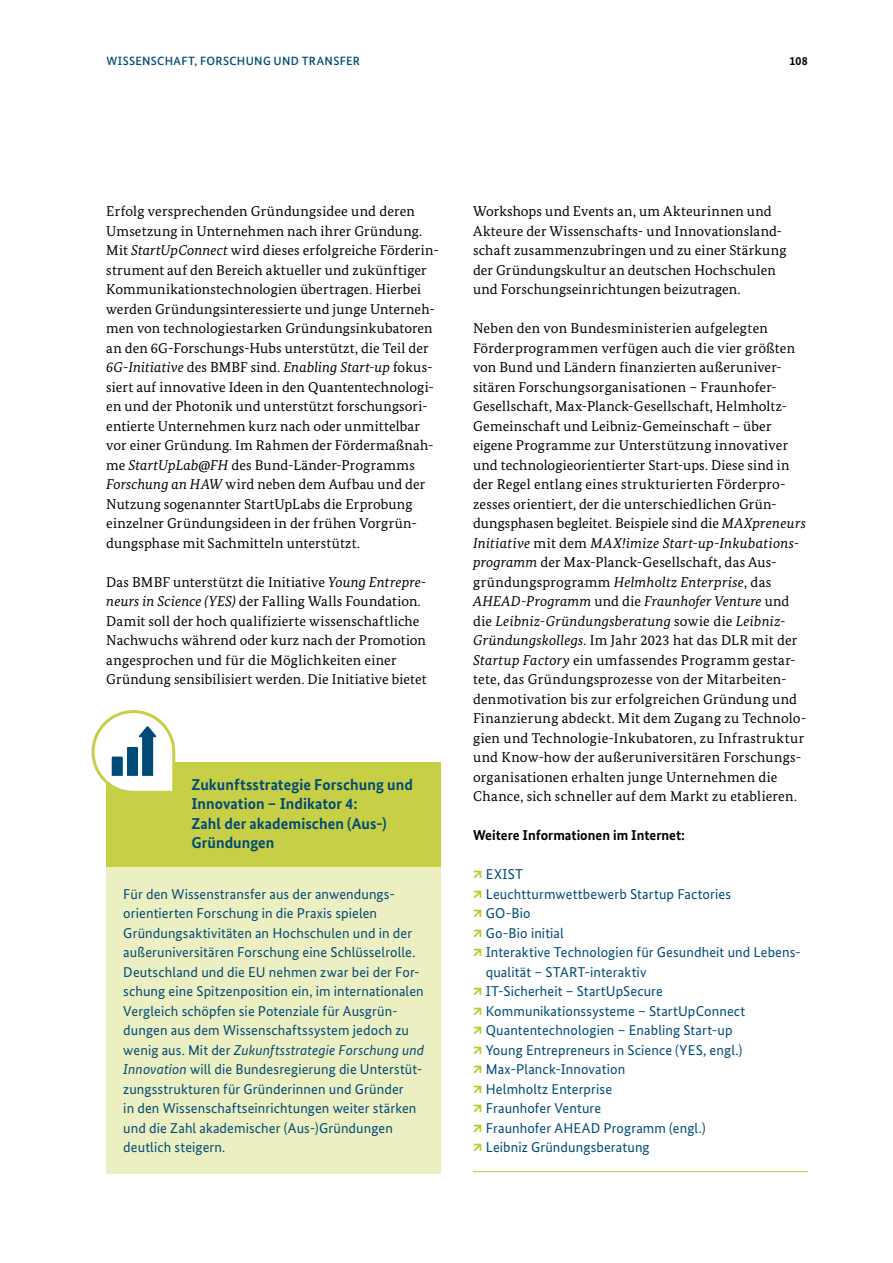
<style>
.page{position:relative;width:893px;height:1263px;background:#fff}
.page>*{position:absolute;margin:0;border:0;box-sizing:border-box;transform-origin:0 0}
.H6_Headline_Kasten_Indikator{font:700 15.75px/19.5px "Bundes Sans";letter-spacing:.005em;color:#004b76}
.Fließtext{font:14.25px/19.5px "Bundes Serif";letter-spacing:.015em;color:#000}
.Fliesstext_Infokasten{font:14.25px/19.5px "Bundes Sans";letter-spacing:.01em;color:#004b76}
.Fließtext-2{font:700 14.25px "Bundes Sans";color:#000}
.t1{font:500 12px "Bundes Sans";letter-spacing:.03em;color:#004b76}
.t2{font:700 12px "Bundes Sans";color:#000}
.s1{font-style:italic}
.s2{font-weight:900;color:#c1ca31}
</style>
<div class="page">
<hr style="left:473px;top:1171px;width:335px;height:1px;background:#c1ca31">
<div style="left:106px;top:859px;width:335px;height:315px;background:#ecefc1"></div>
<div style="left:106px;top:763px;width:335px;height:104px;background:#c7cf46"></div>
<svg style="left:91px;top:710px;width:86px;height:81px"></svg>
<p class="t1" style="left:106px;top:54px;width:255px">WISSENSCHAFT, FORSCHU NG U ND TRANSFER</p>
<p class="t2" style="left:789px;top:53px;width:20px">108</p>
<p class="Fließtext" style="left:106px;top:201px;width:334px">Erfolg versprechenden Gründungsidee und deren Umsetzung in Unternehmen nach ihrer Gründung.<br>Mit <span class="s1">StartUpConnect</span> wird dieses erfolgreiche Förderin&shy;strument auf den Bereich aktueller und zukünftiger Kommunikationstechnologien übertragen. Hierbei werden Gründungsinteressierte und junge Unterneh&shy;men von technologiestarken Gründungsinkubatoren an den 6G-Forschungs-Hubs unterstützt, die Teil der <span class="s1">6G-Initiative</span> des BMBF sind. <span class="s1">Enabling Start-up</span> fokus&shy;siert auf innovative Ideen in den Quantentechnologi&shy;en und der Photonik und unterstützt forschungsori&shy;entierte Unternehmen kurz nach oder unmittelbar vor einer Gründung. Im Rahmen der Fördermaßnah&shy;me <span class="s1">StartUpLab@FH</span> des Bund-Länder-Programms <span class="s1">Forschung an HAW</span> wird neben dem Aufbau und der Nutzung sogenannter StartUpLabs die Erprobung einzelner Gründungsideen in der frühen Vorgrün&shy;dungsphase mit Sachmitteln unterstützt.</p>
<p class="Fließtext" style="left:106px;top:572px;width:322px">Das BMBF unterstützt die Initiative <span class="s1">Young Entrepre&shy;neurs in Science (YES)</span> der Falling Walls Foundation.<br>Damit soll der hoch qualifizierte wissenschaftliche Nachwuchs während oder kurz nach der Promotion angesprochen und für die Möglichkeiten einer Gründung sensibilisiert werden. Die Initiative bietet</p>
<h6 class="H6_Headline_Kasten_Indikator" style="left:191px;top:775px;width:223px">Zukunftsstrategie Forschung und<br>Innovation – Indikator 4:<br>Zahl der akademischen (Aus-)<br>Gründungen</h6>
<p class="Fliesstext_Infokasten" style="left:123px;top:884px;width:302px">Für den Wissenstransfer aus der anwendungs&shy;orientierten Forschung in die Praxis spielen Gründungsaktivitäten an Hochschulen und in der außeruniversitären Forschung eine Schlüsselrolle.<br>Deutschland und die EU nehmen zwar bei der For&shy;schung eine Spitzenposition ein, im internationalen Vergleich schöpfen sie Potenziale für Ausgrün&shy;dungen aus dem Wissenschaftssystem jedoch zu wenig aus. Mit der <span class="s1">Zukunftsstrategie Forschung und Innovation</span> will die Bundesregierung die Unterstüt&shy;zungsstrukturen für Gründerinnen und Gründer<br>in den Wissenschaftseinrichtungen weiter stärken und die Zahl akademischer (Aus-)Gründungen deutlich steigern.</p>
<p class="Fließtext" style="left:473px;top:201px;width:315px">Workshops und Events an, um Akteurinnen und Akteure der Wissenschafts- und Innovationsland&shy;schaft zusammenzubringen und zu einer Stärkung der Gründungskultur an deutschen Hochschulen und Forschungseinrichtungen beizutragen.</p>
<p class="Fließtext" style="left:473px;top:318px;width:335px">Neben den von Bundesministerien aufgelegten Förderprogrammen verfügen auch die vier größten von Bund und Ländern finanzierten außeruniver&shy;sitären Forschungsorganisationen – Fraunhofer-Gesellschaft, Max-Planck-Gesellschaft, Helmholtz-Gemeinschaft und Leibniz-Gemeinschaft – über eigene Programme zur Unterstützung innovativer und technologieorientierter Start-ups. Diese sind in der Regel entlang eines strukturierten Förderpro&shy;zesses orientiert, der die unterschiedlichen Grün&shy;dungsphasen begleitet. Beispiele sind die <span class="s1">MAXpreneurs Initiative</span> mit dem <span class="s1">MAX!imize Start-up-Inkubations&shy;programm</span> der Max-Planck-Gesellschaft, das Aus&shy;gründungsprogramm <span class="s1">Helmholtz Enterprise</span>, das <span class="s1">AHEAD-Programm</span> und die <span class="s1">Fraunhofer Venture</span> und die <span class="s1">Leibniz-Gründungsberatung</span> sowie die <span class="s1">Leibniz-Gründungskollegs</span>. Im Jahr 2023 hat das DLR mit der <span class="s1">Startup Factory</span> ein umfassendes Programm gestar&shy;tete, das Gründungsprozesse von der Mitarbeiten&shy;denmotivation bis zur erfolgreichen Gründung und Finanzierung abdeckt. Mit dem Zugang zu Technolo&shy;gien und Technologie-Inkubatoren, zu Infrastruktur und Know-how der außeruniversitären Forschungs&shy;organisationen erhalten junge Unternehmen die Chance, sich schneller auf dem Markt zu etablieren.</p>
<p class="Fließtext-2" style="left:473px;top:827px;width:214px">Weitere Informationen im Internet:</p>
<p class="Fliesstext_Infokasten" style="left:473px;top:864px;width:52px"><span class="s2">↗</span> EXIST</p>
<p class="Fliesstext_Infokasten" style="left:473px;top:884px;width:260px"><span class="s2">↗</span> Leuchtturmwettbewerb Startup Factories</p>
<p class="Fliesstext_Infokasten" style="left:473px;top:903px;width:59px"><span class="s2">↗</span> GO-Bio</p>
<p class="Fliesstext_Infokasten" style="left:473px;top:923px;width:92px"><span class="s2">↗</span> Go-Bio initial</p>
<p class="Fliesstext_Infokasten" style="left:486px;top:942px;width:317px;text-indent:-13px"><span class="s2">↗</span> Interaktive Technologien für Gesundheit und Lebens&shy;qualität – START-interaktiv</p>
<p class="Fliesstext_Infokasten" style="left:473px;top:981px;width:191px"><span class="s2">↗</span> IT-Sicherheit – StartUpSecure</p>
<p class="Fliesstext_Infokasten" style="left:473px;top:1001px;width:274px"><span class="s2">↗</span> Kommunikationssysteme – StartUpConnect</p>
<p class="Fliesstext_Infokasten" style="left:473px;top:1020px;width:261px"><span class="s2">↗</span> Quantentechnologien – Enabling Start-up</p>
<p class="Fliesstext_Infokasten" style="left:473px;top:1040px;width:271px"><span class="s2">↗</span> Young Entrepreneurs in Science (YES, engl.)</p>
<p class="Fliesstext_Infokasten" style="left:473px;top:1059px;width:154px"><span class="s2">↗</span> Max-Planck-Innovation</p>
<p class="Fliesstext_Infokasten" style="left:473px;top:1079px;width:141px"><span class="s2">↗</span> Helmholtz Enterprise</p>
<p class="Fliesstext_Infokasten" style="left:473px;top:1098px;width:130px"><span class="s2">↗</span> Fraunhofer Venture</p>
<p class="Fliesstext_Infokasten" style="left:473px;top:1118px;width:234px"><span class="s2">↗</span> Fraunhofer AHEAD Programm (engl.)</p>
<p class="Fliesstext_Infokasten" style="left:473px;top:1137px;width:178px"><span class="s2">↗</span> Leibniz Gründungsberatung</p>
</div>
